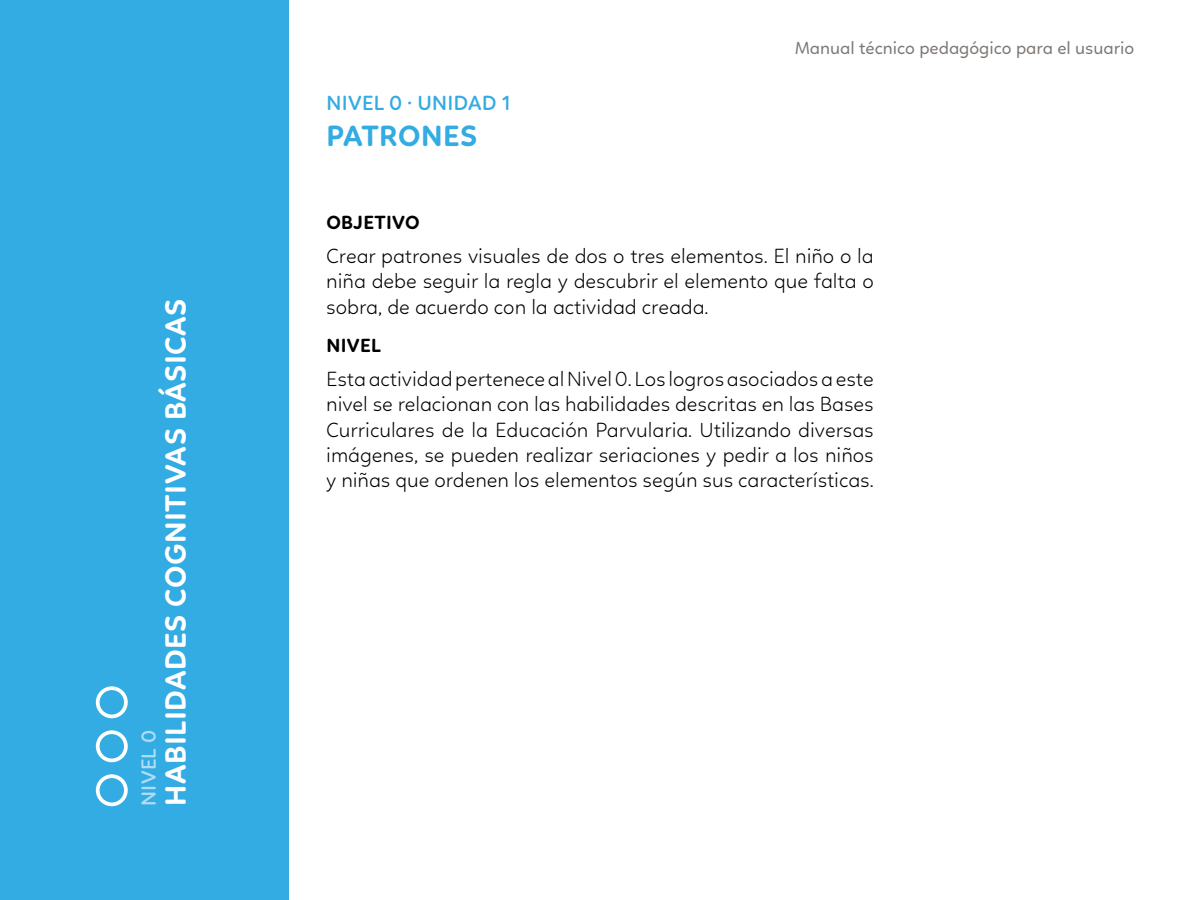
<style>
.page{position:relative;width:1200px;height:900px;background:#fff}
.page>*{position:absolute;margin:0;border:0;box-sizing:border-box;transform-origin:0 0}
.t1{font:700 30px "Linotte";letter-spacing:.015em;color:#fff}
.t2{font:700 30px "Linotte";letter-spacing:.015em;color:#33abe3}
.t3{font:300 21px/25.2px "Linotte";color:#000;text-align:justify}
.t4{font:600 21px "Linotte";letter-spacing:.015em;color:#33abe3}
.t5{font:600 21px "Linotte";letter-spacing:.015em;color:#adddf4}
.t6{font:700 19.5px "Linotte";letter-spacing:.015em;color:#000}
.t7{font:18px "Linotte";color:#7e7874}
</style>
<div class="page">
<div style="left:0;top:0;width:289px;height:900px;background:#33abe3"></div>
<svg style="left:96px;top:686px;width:32px;height:32px"></svg>
<svg style="left:96px;top:730px;width:32px;height:32px"></svg>
<svg style="left:96px;top:774px;width:32px;height:32px"></svg>
<h1 class="t1" style="left:158px;top:806px;width:509px;rotate:-90deg">HABILIDADES COGNITIVAS BÁSICAS</h1>
<p class="t5" style="left:136px;top:806px;width:77px;rotate:-90deg">NIVEL 0</p>
<p class="t4" style="left:326px;top:90px;width:186px">NIVEL 0 · UNIDAD 1</p>
<h1 class="t2" style="left:326px;top:118px;width:152px">PATRONES</h1>
<p class="t7" style="left:795px;top:37px;width:341px">Manual técnico pedagógico para el usuario</p>
<p class="t6" style="left:326px;top:211px;width:95px">OBJETIVO</p>
<p class="t3" style="left:326px;top:244px;width:549px">Crear patrones visuales de dos o tres elementos. El niño o la niña debe seguir la regla y descubrir el elemento que falta o sobra, de acuerdo con la actividad creada.</p>
<p class="t6" style="left:326px;top:334px;width:56px">NIVEL</p>
<p class="t3" style="left:326px;top:367px;width:549px">Esta actividad pertenece al Nivel 0. Los logros asociados a este nivel se relacionan con las habilidades descritas en las Bases Curriculares de la Educación Parvularia. Utilizando diversas imágenes, se pueden realizar seriaciones y pedir a los niños y niñas que ordenen los elementos según sus características.</p>
</div>
